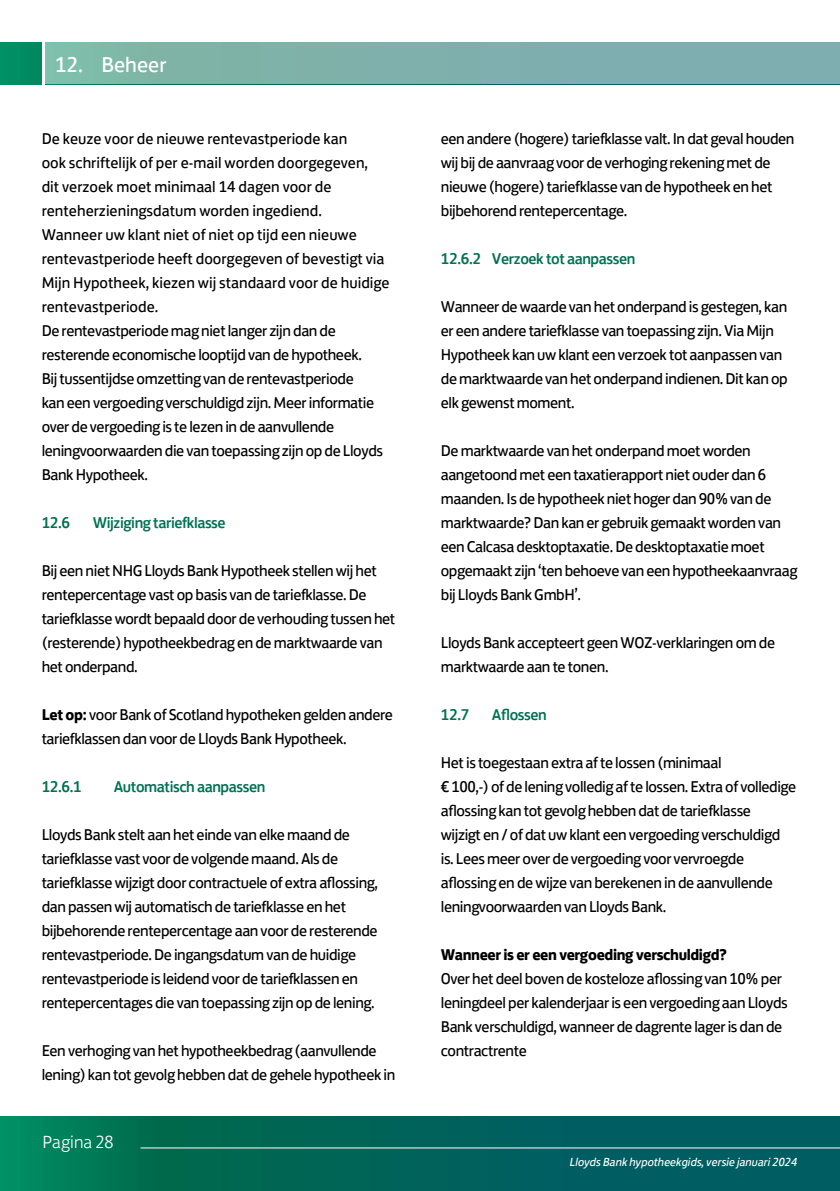
<style>
.page{position:relative;width:840px;height:1191px;background:#fff}
.page>*{position:absolute;margin:0;border:0;box-sizing:border-box;transform-origin:0 0}
.t1{font:22px "Lloyds Bank Jack";color:#fff}
.t2{font:300 18px "Lloyds Bank Jack";color:#fff}
.t3{font:16px/24px "Lloyds Bank Jack";letter-spacing:-.025em;color:#000}
.t4{font:16px/24px "Lloyds Bank Jack";color:#000}
.t5{font:500 16px "Lloyds Bank Jack";letter-spacing:-.025em;color:#007254}
.t6{font:700 16px "Lloyds Bank Jack";letter-spacing:-.025em;color:#000}
.t7{font:italic 12px "Lloyds Bank Jack";letter-spacing:-.01em;color:#fff}
.s1{font-weight:700}
</style>
<div class="page">
<svg style="left:0;top:1116px;width:839px;height:75px;background:#01675b"></svg>
<hr style="left:140px;top:1147px;width:699px;height:1px;background:#fff">
<div style="left:0;top:43px;width:839px;height:41px;background:#008c62"></div>
<div style="left:45px;top:43px;width:794px;height:41px;background:#7fb0ad"></div>
<hr style="left:43px;top:42px;width:2px;height:42px;background:#fff">
<h1 class="t1" style="left:84px;top:46px;width:137px">Titel hoofdstuk</h1>
<h1 class="t1" style="left:55px;top:46px;width:113px">12. Beheer</h1>
<p class="t4" style="left:42px;top:125px;width:349px">De keuze voor de nieuwe rentevastperiode kan<br>ook schriftelijk of per e-mail worden doorgegeven, dit verzoek moet minimaal 14 dagen voor de renteherzieningsdatum worden ingediend.<br>Wanneer uw klant niet of niet op tijd een nieuwe rentevastperiode heeft doorgegeven of bevestigt via Mijn Hypotheek, kiezen wij standaard voor de huidige rentevastperiode.<br>De rentevastperiode mag niet langer zijn dan de resterende economische looptijd van de hypotheek.<br>Bij tussentijdse omzetting van de rentevastperiode<br>kan een vergoeding verschuldigd zijn. Meer informatie over de vergoeding is te lezen in de aanvullende leningvoorwaarden die van toepassing zijn op de Lloyds Bank Hypotheek.</p>
<p class="t5" style="left:42px;top:510px;width:30px">12.6</p>
<p class="t5" style="left:93px;top:510px;width:134px">Wijziging tariefklasse</p>
<p class="t3" style="left:42px;top:557px;width:355px">Bij een niet NHG Lloyds Bank Hypotheek stellen wij het rentepercentage vast op basis van de tariefklasse. De tariefklasse wordt bepaald door de verhouding tussen het (resterende) hypotheekbedrag en de marktwaarde van het onderpand.</p>
<p class="t3" style="left:42px;top:701px;width:352px"><span class="s1">Let op:</span> voor Bank of Scotland hypotheken gelden andere tariefklassen dan voor de Lloyds Bank Hypotheek.</p>
<p class="t5" style="left:42px;top:774px;width:42px">12.6.1</p>
<p class="t5" style="left:114px;top:774px;width:153px">Automatisch aanpassen</p>
<p class="t3" style="left:42px;top:821px;width:338px">Lloyds Bank stelt aan het einde van elke maand de tariefklasse vast voor de volgende maand. Als de tariefklasse wijzigt door contractuele of extra aflossing, dan passen wij automatisch de tariefklasse en het bijbehorende rentepercentage aan voor de resterende rentevastperiode. De ingangsdatum van de huidige rentevastperiode is leidend voor de tariefklassen en rentepercentages die van toepassing zijn op de lening.</p>
<p class="t3" style="left:42px;top:1037px;width:355px">Een verhoging van het hypotheekbedrag (aanvullende lening) kan tot gevolg hebben dat de gehele hypotheek in</p>
<p class="t2" style="left:43px;top:1127px;width:72px">Pagina 28</p>
<p class="t3" style="left:440px;top:125px;width:355px">een andere (hogere) tariefklasse valt. In dat geval houden wij bij de aanvraag voor de verhoging rekening met de nieuwe (hogere) tariefklasse van de hypotheek en het bijbehorend rentepercentage.</p>
<p class="t5" style="left:440px;top:246px;width:196px">12.6.2 Verzoek tot aanpassen</p>
<p class="t3" style="left:440px;top:293px;width:348px">Wanneer de waarde van het onderpand is gestegen, kan er een andere tariefklasse van toepassing zijn. Via Mijn Hypotheek kan uw klant een verzoek tot aanpassen van de marktwaarde van het onderpand indienen. Dit kan op elk gewenst moment.</p>
<p class="t3" style="left:440px;top:437px;width:358px">De marktwaarde van het onderpand moet worden aangetoond met een taxatierapport niet ouder dan 6 maanden. Is de hypotheek niet hoger dan 90% van de marktwaarde? Dan kan er gebruik gemaakt worden van een Calcasa desktoptaxatie. De desktoptaxatie moet opgemaakt zijn‘tenbehoeve vaneenhypotheekaanvraag bij Lloyds Bank GmbH’.</p>
<p class="t3" style="left:440px;top:629px;width:335px">Lloyds Bank accepteert geen WOZ-verklaringen om de marktwaarde aan te tonen.</p>
<p class="t5" style="left:440px;top:702px;width:30px">12.7</p>
<p class="t5" style="left:491px;top:702px;width:56px">Aflossen</p>
<p class="t3" style="left:440px;top:749px;width:357px">Het is toegestaan extra af te lossen (minimaal<br>€ 100,-) of de lening volledig af te lossen. Extra of volledige aflossing kan tot gevolg hebben dat de tariefklasse<br>wijzigt en / of dat uw klant een vergoeding verschuldigd is. Lees meer over de vergoeding voor vervroegde aflossing en de wijze van berekenen in de aanvullende leningvoorwaarden van Lloyds Bank.</p>
<p class="t6" style="left:440px;top:941px;width:287px">Wanneer is er een vergoeding verschuldigd?</p>
<p class="t3" style="left:440px;top:965px;width:348px">Over het deel boven de kosteloze aflossing van 10% per leningdeel per kalenderjaar is een vergoeding aan Lloyds Bank verschuldigd, wanneer de dagrente lager is dan de contractrente</p>
<p class="t7" style="left:569px;top:1152px;width:229px">Lloyds Bank hypotheekgids, versie januari 2024</p>
</div>
